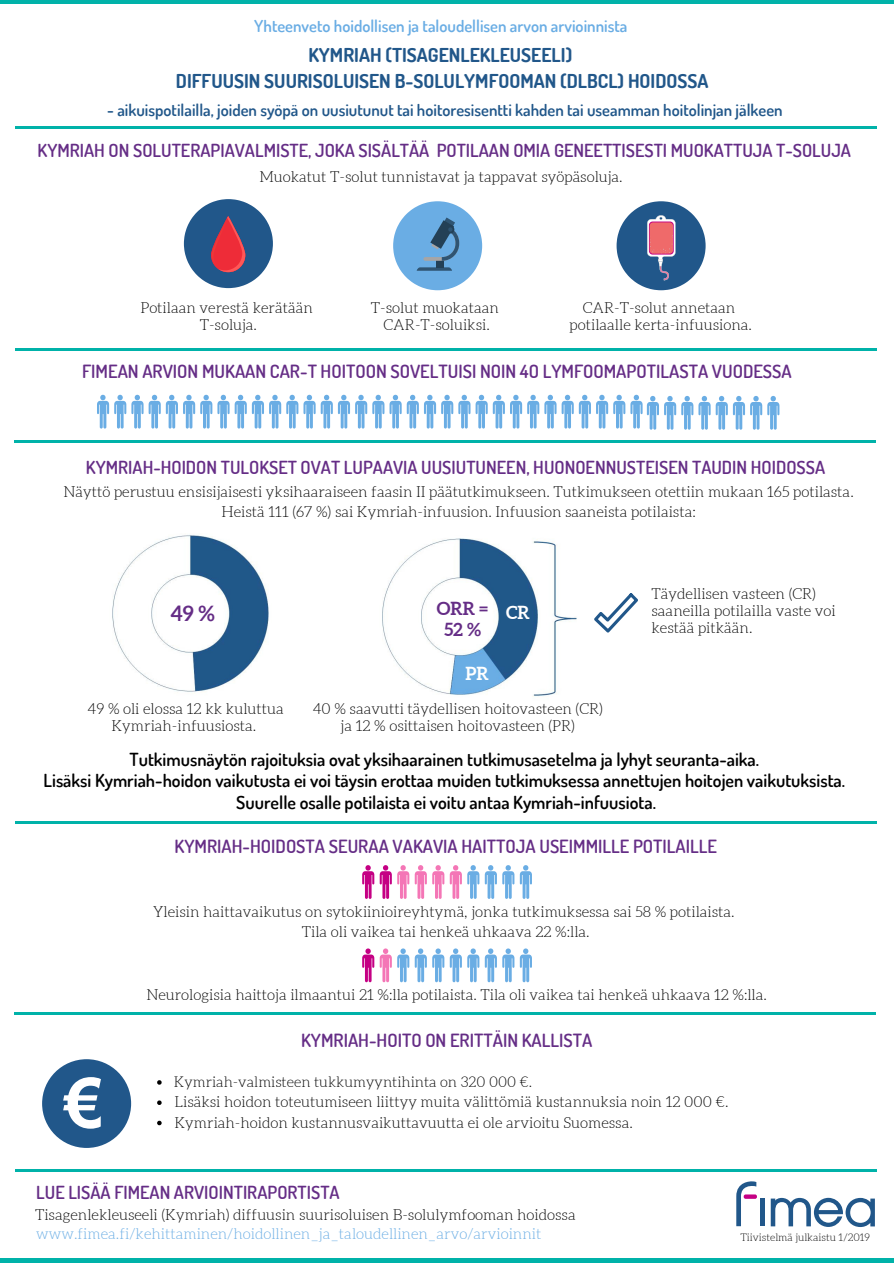
<style>
.page{position:relative;width:894px;height:1264px;background:#fff}
.page>*{position:absolute;margin:0;border:0;box-sizing:border-box;transform-origin:0 0}
.t1{font:700 21px "Aleo";color:#652d86}
.t2{font:700 19.2px/26px "Dosis";color:#21578a;text-align:center}
.t3{font:600 18.15px "Dosis";color:#652d86}
.t4{font:600 18px/21.5px "Dosis";color:#000;text-align:center}
.t5{font:600 18px "Dosis";color:#652d86}
.t6{font:700 18px/21.5px "Aleo";color:#652d86;text-align:center}
.t7{font:700 18px "Aleo";color:#fff}
.t8{font:600 16.5px "Dosis";color:#21578a}
.t9{font:600 16.5px "Dosis";color:#6aade4}
.t10{font:300 15px/17px "Aleo";color:#000;text-align:center}
.t11{font:300 15px "Aleo";color:#6aade4}
.t12{font:300 14.7px "Aleo";color:#000}
.t13{font:300 10.5px "Aleo";color:#000}
</style>
<div class="page">
<hr style="left:15px;top:126px;width:861px;height:2px;background:#00b2a9">
<svg style="left:616px;top:201px;width:89px;height:89px"></svg>
<svg style="left:393px;top:201px;width:89px;height:89px"></svg>
<svg style="left:184px;top:199px;width:89px;height:89px"></svg>
<img style="left:382px;top:538px;width:227px;height:159px">
<svg style="left:157px;top:1080px;width:5px;height:4px"></svg>
<svg style="left:157px;top:1100px;width:5px;height:4px"></svg>
<svg style="left:157px;top:1120px;width:5px;height:5px"></svg>
<div style="left:42px;top:1059px;width:89px;height:88px;background:#21578a;border-radius:50%"></div>
<svg style="left:63px;top:1077px;width:38px;height:51px"></svg>
<img style="left:112px;top:535px;width:157px;height:157px">
<hr style="left:15px;top:348px;width:861px;height:2px;background:#00b2a9">
<hr style="left:14px;top:440px;width:861px;height:2px;background:#00b2a9">
<hr style="left:16px;top:821px;width:860px;height:2px;background:#00b2a9">
<hr style="left:14px;top:1012px;width:861px;height:2px;background:#00b2a9">
<hr style="left:16px;top:1169px;width:860px;height:2px;background:#00b2a9">
<hr style="left:0;top:0;width:893px;height:4px;background:#00b2a9">
<hr style="left:0;top:1258px;width:893px;height:4px;background:#00b2a9">
<svg style="left:736px;top:1181px;width:20px;height:45px"></svg>
<div style="left:759px;top:1198px;width:5px;height:28px;background:#21578a"></div>
<svg style="left:770px;top:1197px;width:104px;height:29px"></svg>
<svg style="left:743px;top:1194px;width:13px;height:4px"></svg>
<svg style="left:362px;top:865px;width:170px;height:33px"></svg>
<svg style="left:362px;top:948px;width:170px;height:34px"></svg>
<svg style="left:97px;top:395px;width:46px;height:33px"></svg>
<svg style="left:149px;top:395px;width:441px;height:33px"></svg>
<svg style="left:596px;top:395px;width:62px;height:34px"></svg>
<svg style="left:664px;top:396px;width:115px;height:33px"></svg>
<svg style="left:594px;top:593px;width:44px;height:39px"></svg>
<p class="t9" style="left:254px;top:15px;width:374px">Yhteenveto hoidollisen ja taloudellisen arvon arvioinnista</p>
<p class="t2" style="left:176px;top:41px;width:534px">KYMRIAH (TISAGENLEKLEUSEELI)<br>DIFFUUSIN SUURISOLUISEN B-SOLULYMFOOMAN (DLBCL) HOIDOSSA</p>
<p class="t8" style="left:107px;top:99px;width:676px">- aikuispotilailla, joiden syöpä on uusiutunut tai hoitoresisentti kahden tai useamman hoitolinjan jälkeen</p>
<p class="t5" style="left:38px;top:138px;width:814px">KYMRIAH ON SOLUTERAPIAVALMISTE, JOKA SISÄLTÄÄ POTILAAN OMIA GENEETTISESTI MUOKATTUJA T-SOLUJA</p>
<p class="t10" style="left:259px;top:168px;width:365px">Muokatut T-solut tunnistavat ja tappavat syöpäsoluja.</p>
<p class="t10" style="left:140px;top:300px;width:174px">Potilaan verestä kerätään<br>T-soluja.</p>
<p class="t10" style="left:371px;top:300px;width:129px">T-solut muokataan<br>CAR-T-soluiksi.</p>
<p class="t10" style="left:569px;top:300px;width:184px">CAR-T-solut annetaan potilaalle kerta-infuusiona.</p>
<p class="t3" style="left:82px;top:359px;width:711px">FIMEAN ARVION MUKAAN CAR-T HOITOON SOVELTUISI NOIN 4O LYMFOOMAPOTILASTA VUODESSA</p>
<p class="t5" style="left:86px;top:455px;width:740px">KYMRIAH-HOIDON TULOKSET OVAT LUPAAVIA UUSIUTUNEEN, HUONOENNUSTEISEN TAUDIN HOIDOSSA</p>
<p class="t10" style="left:64px;top:482px;width:791px;line-height:20.2px">Näyttö perustuu ensisijaisesti yksihaaraiseen faasin II päätutkimukseen. Tutkimukseen otettiin mukaan 165 potilasta.<br>Heistä 111 (67 %) sai Kymriah-infuusion. Infuusion saaneista potilaista:</p>
<p class="t6" style="left:436px;top:597px;width:53px">ORR =<br>52 %</p>
<h1 class="t1" style="left:170px;top:601px;width:46px">49 %</h1>
<p class="t7" style="left:506px;top:602px;width:25px">CR</p>
<p class="t10" style="left:87px;top:700px;width:198px">49 % oli elossa 12 kk kuluttua<br>Kymriah-infuusiosta.</p>
<p class="t7" style="left:465px;top:663px;width:25px">PR</p>
<p class="t10" style="left:313px;top:700px;width:291px">40 % saavutti täydellisen hoitovasteen (CR) ja 12 % osittaisen hoitovasteen (PR)</p>
<p class="t10" style="left:651px;top:585px;width:186px;text-align:left">Täydellisen vasteen (CR) saaneilla potilailla vaste voi kestää pitkään.</p>
<p class="t4" style="left:43px;top:748px;width:803px">Tutkimusnäytön rajoituksia ovat yksihaarainen tutkimusasetelma ja lyhyt seuranta-aika.<br>Lisäksi Kymriah-hoidon vaikutusta ei voi täysin erottaa muiden tutkimuksessa annettujen hoitojen vaikutuksista.<br>Suurelle osalle potilaista ei voitu antaa Kymriah-infuusiota.</p>
<p class="t3" style="left:174px;top:834px;width:544px">KYMRIAH-HOIDOSTA SEURAA VAKAVIA HAITTOJA USEIMMILLE POTILAILLE</p>
<p class="t10" style="left:153px;top:901px;width:582px;line-height:20.2px">Yleisin haittavaikutus on sytokiinioireyhtymä, jonka tutkimuksessa sai 58 % potilaista.<br>Tila oli vaikea tai henkeä uhkaava 22 %:lla.</p>
<p class="t10" style="left:146px;top:986px;width:621px">Neurologisia haittoja ilmaantui 21 %:lla potilaista. Tila oli vaikea tai henkeä uhkaava 12 %:lla.</p>
<p class="t3" style="left:301px;top:1028px;width:293px">KYMRIAH-HOITO ON ERITTÄIN KALLISTA</p>
<p class="t12" style="left:174px;top:1073px;width:359px">Kymriah-valmisteen tukkumyyntihinta on 320 000 €.</p>
<p class="t10" style="left:174px;top:1091px;width:555px;line-height:20.2px;text-align:left">Lisäksi hoidon toteutumiseen liittyy muita välittömiä kustannuksia noin 12 000 €.<br>Kymriah-hoidon kustannusvaikuttavuutta ei ole arvioitu Suomessa.</p>
<p class="t5" style="left:36px;top:1180px;width:305px">LUE LISÄÄ FIMEAN ARVIOINTIRAPORTISTA</p>
<p class="t10" style="left:35px;top:1205px;width:542px">Tisagenlekleuseeli (Kymriah) diffuusin suurisoluisen B-solulymfooman hoidossa</p>
<p class="t11" style="left:36px;top:1225px;width:506px">www.fimea.fi/kehittaminen/hoidollinen_ja_taloudellinen_arvo/arvioinnit</p>
<p class="t13" style="left:740px;top:1231px;width:131px">Tiivistelmä julkaistu 1/2019</p>
</div>
